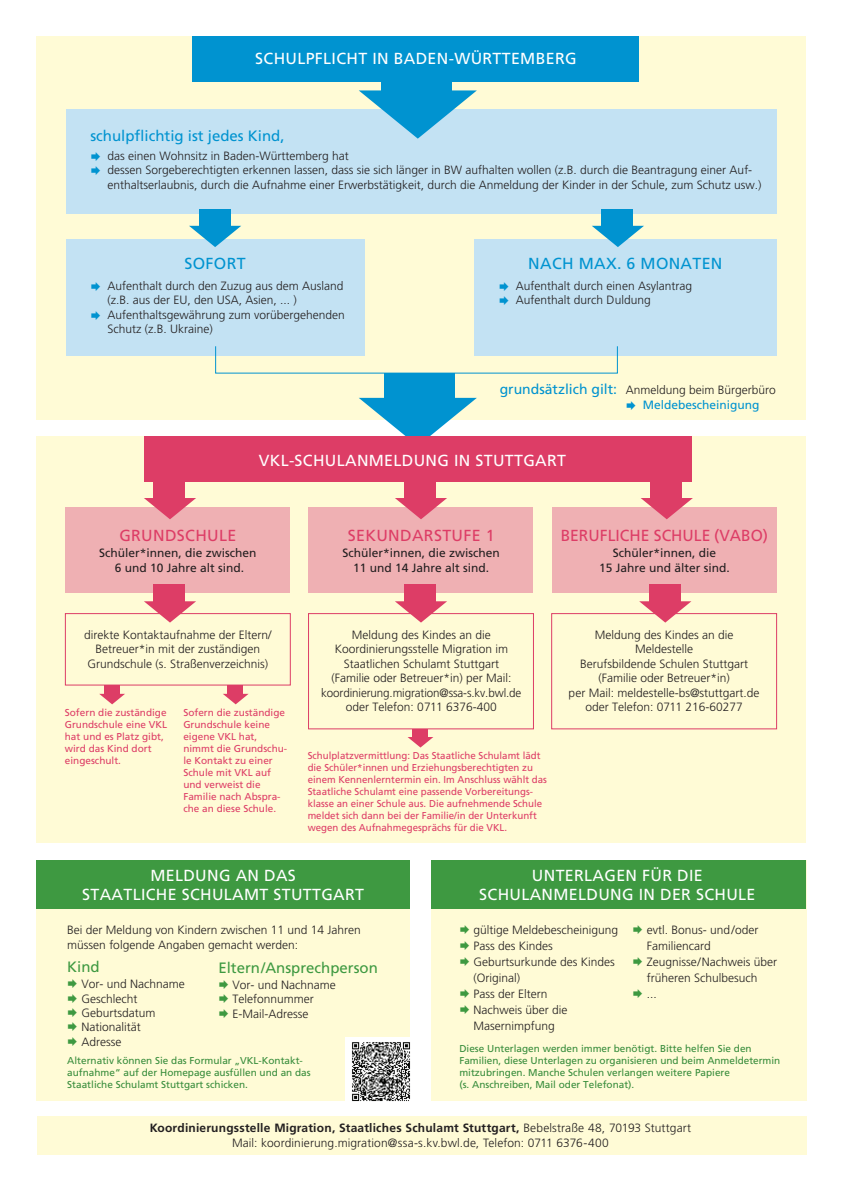
<style>
.page{position:relative;width:842px;height:1191px;background:#fff}
.page>*{position:absolute;margin:0;border:0;box-sizing:border-box;transform-origin:0 0}
.t1{font:16px/19.2px "Frutiger CE";letter-spacing:.02em;color:#fff;text-align:center}
.t2{font:16px "Frutiger CE";letter-spacing:.02em;color:#dd3d66}
.t3{font:16px "Frutiger CE";letter-spacing:.02em;color:#0093d0}
.t4{font:16px "Frutiger CE";color:#dd3d66}
.t5{font:15px "Frutiger CE";color:#0093d0}
.t6{font:15px "Frutiger CE";color:#3e9941}
.t7{font:14px "Frutiger CE";color:#0093d0}
.t8{font:300 12px/14.4px "Frutiger CE";color:#231f20;text-align:center}
.t9{font:12px/14.4px "Frutiger CE";color:#231f20;text-align:center}
.t10{font:12px "Frutiger CE";color:#0093d0}
.t11{font:10px/12px "Frutiger CE";color:#dd3d66}
.t12{font:10px "Frutiger CE";color:#378c3b}
.s1{font-weight:700}
</style>
<div class="page">
<div style="left:36px;top:860px;width:374px;height:240px;background:#fffbd6"></div>
<div style="left:431px;top:860px;width:375px;height:240px;background:#fffbd6"></div>
<div style="left:36px;top:36px;width:770px;height:383px;background:#fffbd6"></div>
<div style="left:66px;top:109px;width:711px;height:105px;background:#c3e2f3"></div>
<div style="left:66px;top:240px;width:298px;height:116px;background:#c3e2f3"></div>
<div style="left:36px;top:436px;width:770px;height:406px;background:#fffbd6"></div>
<svg style="left:308px;top:613px;width:470px;height:117px"></svg>
<div style="left:37px;top:1116px;width:769px;height:39px;background:#fffbd6"></div>
<div style="left:346px;top:1037px;width:67px;height:67px;background:#fff"></div>
<div style="left:381px;top:53px;width:70px;height:39px;background:#0093d0"></div>
<svg style="left:359px;top:90px;width:118px;height:49px"></svg>
<div style="left:193px;top:36px;width:446px;height:45px;background:#0093d0"></div>
<div style="left:474px;top:240px;width:303px;height:116px;background:#c3e2f3"></div>
<div style="left:199px;top:209px;width:31px;height:17px;background:#0093d0"></div>
<svg style="left:189px;top:226px;width:52px;height:21px"></svg>
<div style="left:602px;top:209px;width:31px;height:17px;background:#0093d0"></div>
<svg style="left:592px;top:226px;width:52px;height:21px"></svg>
<div style="left:384px;top:373px;width:71px;height:36px;background:#0093d0"></div>
<svg style="left:359px;top:398px;width:118px;height:38px"></svg>
<div style="left:144px;top:436px;width:548px;height:46px;background:#dd3d66"></div>
<div style="left:308px;top:507px;width:225px;height:85px;background:#efb0b3"></div>
<div style="left:552px;top:507px;width:225px;height:85px;background:#efb0b3"></div>
<div style="left:154px;top:481px;width:31px;height:17px;background:#dd3d66"></div>
<div style="left:651px;top:481px;width:31px;height:17px;background:#dd3d66"></div>
<svg style="left:641px;top:498px;width:52px;height:21px"></svg>
<div style="left:405px;top:481px;width:31px;height:17px;background:#dd3d66"></div>
<svg style="left:395px;top:498px;width:52px;height:21px"></svg>
<div style="left:649px;top:584px;width:31px;height:18px;background:#dd3d66"></div>
<svg style="left:639px;top:601px;width:52px;height:21px"></svg>
<div style="left:405px;top:584px;width:31px;height:18px;background:#dd3d66"></div>
<svg style="left:395px;top:601px;width:52px;height:21px"></svg>
<div style="left:65px;top:507px;width:225px;height:85px;background:#efb0b3"></div>
<svg style="left:144px;top:498px;width:52px;height:21px"></svg>
<div style="left:65px;top:613px;width:226px;height:72px;border:1px solid #dd3d66"></div>
<div style="left:154px;top:584px;width:31px;height:18px;background:#dd3d66"></div>
<svg style="left:144px;top:601px;width:52px;height:21px"></svg>
<div style="left:104px;top:685px;width:15px;height:9px;background:#dd3d66"></div>
<svg style="left:99px;top:694px;width:26px;height:10px"></svg>
<div style="left:228px;top:685px;width:15px;height:9px;background:#dd3d66"></div>
<svg style="left:223px;top:694px;width:26px;height:10px"></svg>
<div style="left:412px;top:728px;width:16px;height:9px;background:#dd3d66"></div>
<svg style="left:408px;top:737px;width:25px;height:10px"></svg>
<div style="left:36px;top:860px;width:374px;height:48px;background:#3e9941"></div>
<div style="left:431px;top:860px;width:375px;height:48px;background:#3e9941"></div>
<img style="left:352px;top:1042px;width:58px;height:60px">
<p class="t1" style="left:255px;top:49px;width:323px">Schulpflicht in Baden-WürttemBerg</p>
<h3 class="t5" style="left:90px;top:127px;width:196px">schulpfichtig ist jedes Kind,</h3>
<p class="t8" style="left:107px;top:148px;width:243px">das einen Wohnsitz in Baden-Württemberg hat</p>
<p class="t8" style="left:107px;top:163px;width:656px;text-align:left">dessen Sorgeberechtigten erkennen lassen, dass sie sich länger in BW aufhalten wollen (z.B. durch die Beantragung einer Auf&shy;enthaltserlaubnis, durch die Aufnahme einer Erwerbstätigkeit, durch die Anmeldung der Kinder in der Schule, zum Schutz usw.)</p>
<p class="t3" style="left:185px;top:254px;width:63px">Sofort</p>
<p class="t3" style="left:528px;top:254px;width:196px">nach max. 6 monaten</p>
<p class="t8" style="left:107px;top:278px;width:239px;text-align:left">Aufenthalt durch den Zuzug aus dem Ausland (z.B. aus der EU, den USA, Asien, ... )<br>Aufenthaltsgewährung zum vorübergehenden</p>
<p class="t8" style="left:516px;top:278px;width:178px;text-align:left">Aufenthalt durch einen Asylantrag<br>Aufenthalt durch Duldung</p>
<p class="t8" style="left:107px;top:321px;width:107px">Schutz (z.B. Ukraine)</p>
<p class="t7" style="left:500px;top:381px;width:119px">grundsätzlich gilt:</p>
<p class="t8" style="left:626px;top:383px;width:152px">Anmeldung beim Bürgerbüro</p>
<p class="t1" style="left:259px;top:450px;width:309px">VKl-Schulanmeldung in Stuttgart</p>
<p class="t10" style="left:643px;top:397px;width:118px">meldebescheinigung</p>
<p class="t2" style="left:119px;top:526px;width:118px">grundSchule</p>
<p class="t9" style="left:99px;top:546px;width:159px">Schüler*innen, die zwischen<br>6 und 10 Jahre alt sind.</p>
<p class="t2" style="left:348px;top:526px;width:148px">SeKundarStufe 1</p>
<p class="t9" style="left:343px;top:546px;width:159px">Schüler*innen, die zwischen<br>11 und 14 Jahre alt sind.</p>
<p class="t4" style="left:561px;top:526px;width:209px">Berufliche Schule (VaBo)</p>
<p class="t9" style="left:599px;top:546px;width:132px">Schüler*innen, die<br>15 Jahre und älter sind.</p>
<p class="t8" style="left:84px;top:627px;width:190px">direkte Kontaktaufnahme der Eltern/<br>Betreuer*in mit der zuständigen<br>Grundschule (s. Straßenverzeichnis)</p>
<p class="t8" style="left:321px;top:627px;width:202px">Meldung des Kindes an die Koordinierungsstelle Migration im Staatlichen Schulamt Stuttgart<br>(Familie oder Betreuer*in) per Mail: koordinierung.migration@ssa-s.kv.bwl.de oder Telefon: 0711 6376-400</p>
<p class="t11" style="left:65px;top:706px;width:103px">Sofern die zuständige</p>
<p class="t11" style="left:183px;top:706px;width:103px">Sofern die zuständige</p>
<p class="t11" style="left:65px;top:718px;width:104px">grundschule eine VKl</p>
<p class="t11" style="left:183px;top:718px;width:88px">grundschule keine</p>
<p class="t11" style="left:65px;top:730px;width:100px">hat und es platz gibt,</p>
<p class="t11" style="left:183px;top:730px;width:75px">eigene VKl hat,</p>
<p class="t11" style="left:65px;top:742px;width:88px">wird das Kind dort</p>
<p class="t11" style="left:183px;top:742px;width:105px">nimmt die grundschu-</p>
<p class="t11" style="left:308px;top:749px;width:234px">Schulplatzvermittlung: das Staatliche Schulamt lädt</p>
<p class="t8" style="left:569px;top:627px;width:192px">Meldung des Kindes an die<br>Meldestelle<br>Berufsbildende Schulen Stuttgart (Familie oder Betreuer*in)<br>per Mail: meldestelle-bs@stuttgart.de oder Telefon: 0711 216-60277</p>
<p class="t11" style="left:65px;top:754px;width:58px">eingeschult.</p>
<p class="t11" style="left:183px;top:754px;width:91px">le Kontakt zu einer</p>
<p class="t11" style="left:308px;top:761px;width:227px">die Schüler*innen und erziehungsberechtigten zu</p>
<p class="t11" style="left:183px;top:766px;width:89px">Schule mit VKl auf</p>
<p class="t11" style="left:308px;top:773px;width:241px">einem Kennenlerntermin ein. im anschluss wählt das</p>
<p class="t11" style="left:183px;top:778px;width:79px">und verweist die</p>
<p class="t11" style="left:308px;top:785px;width:227px">Staatliche Schulamt eine passende Vorbereitungs-</p>
<p class="t11" style="left:183px;top:790px;width:99px">familie nach abspra-</p>
<p class="t11" style="left:308px;top:797px;width:236px">klasse an einer Schule aus. die aufnehmende Schule</p>
<p class="t11" style="left:183px;top:802px;width:94px">che an diese Schule.</p>
<p class="t11" style="left:308px;top:809px;width:231px">meldet sich dann bei der familie/in der unterkunft wegen des aufnahmegesprächs für die VKl.</p>
<p class="t1" style="left:82px;top:866px;width:283px">meldung an daS<br>Staatliche Schulamt Stuttgart</p>
<p class="t1" style="left:479px;top:866px;width:278px">unterlagen für die<br>Schulanmeldung in der Schule</p>
<p class="t8" style="left:67px;top:922px;width:295px">Bei der Meldung von Kindern zwischen 11 und 14 Jahren</p>
<p class="t8" style="left:473px;top:922px;width:146px">gültige Meldebescheinigung</p>
<p class="t8" style="left:647px;top:922px;width:113px">evtl. Bonus- und/oder</p>
<p class="t8" style="left:67px;top:937px;width:232px">müssen folgende Angaben gemacht werden:</p>
<p class="t8" style="left:473px;top:938px;width:81px">Pass des Kindes</p>
<p class="t8" style="left:647px;top:938px;width:65px">Familiencard</p>
<p class="t8" style="left:473px;top:954px;width:143px">Geburtsurkunde des Kindes</p>
<p class="t8" style="left:647px;top:954px;width:132px">Zeugnisse/Nachweis über</p>
<h3 class="t6" style="left:67px;top:958px;width:34px">Kind</h3>
<h3 class="t6" style="left:218px;top:959px;width:161px">eltern/ansprechperson</h3>
<p class="t8" style="left:473px;top:970px;width:48px">(Original)</p>
<p class="t8" style="left:647px;top:970px;width:112px">früheren Schulbesuch</p>
<p class="t8" style="left:81px;top:976px;width:105px">Vor- und Nachname</p>
<p class="t8" style="left:232px;top:977px;width:105px">Vor- und Nachname</p>
<p class="t8" style="left:473px;top:986px;width:76px">Pass der Eltern</p>
<p class="t8" style="left:647px;top:986px;width:12px">...</p>
<p class="t8" style="left:81px;top:991px;width:57px">Geschlecht</p>
<p class="t8" style="left:232px;top:991px;width:83px">Telefonnummer</p>
<p class="t8" style="left:81px;top:1005px;width:76px">Geburtsdatum</p>
<p class="t8" style="left:473px;top:1002px;width:96px">Nachweis über die</p>
<p class="t8" style="left:232px;top:1006px;width:77px">E-Mail-Adresse</p>
<p class="t8" style="left:81px;top:1019px;width:61px">Nationalität</p>
<p class="t8" style="left:473px;top:1018px;width:83px">Masernimpfung</p>
<p class="t8" style="left:81px;top:1034px;width:42px">Adresse</p>
<p class="t12" style="left:459px;top:1043px;width:294px">diese unterlagen werden immer benötigt. Bitte helfen Sie den</p>
<p class="t12" style="left:67px;top:1054px;width:237px">alternativ können Sie das formular „VKl-Kontakt-</p>
<p class="t12" style="left:459px;top:1055px;width:322px">familien, diese unterlagen zu organisieren und beim anmeldetermin</p>
<p class="t12" style="left:67px;top:1066px;width:245px">aufnahme“ auf der homepage ausfüllen und an das</p>
<p class="t12" style="left:459px;top:1067px;width:272px">mitzubringen. manche Schulen verlangen weitere papiere</p>
<p class="t12" style="left:67px;top:1078px;width:182px">Staatliche Schulamt Stuttgart schicken.</p>
<p class="t12" style="left:459px;top:1079px;width:177px">(s. anschreiben, mail oder telefonat).</p>
<p class="t8" style="left:150px;top:1120px;width:543px"><span class="s1">Koordinierungsstelle Migration, Staatliches Schulamt Stuttgart,</span> Bebelstraße 48, 70193 Stuttgart<br>Mail: koordinierung.migration@ssa-s.kv.bwl.de, Telefon: 0711 6376-400</p>
</div>
